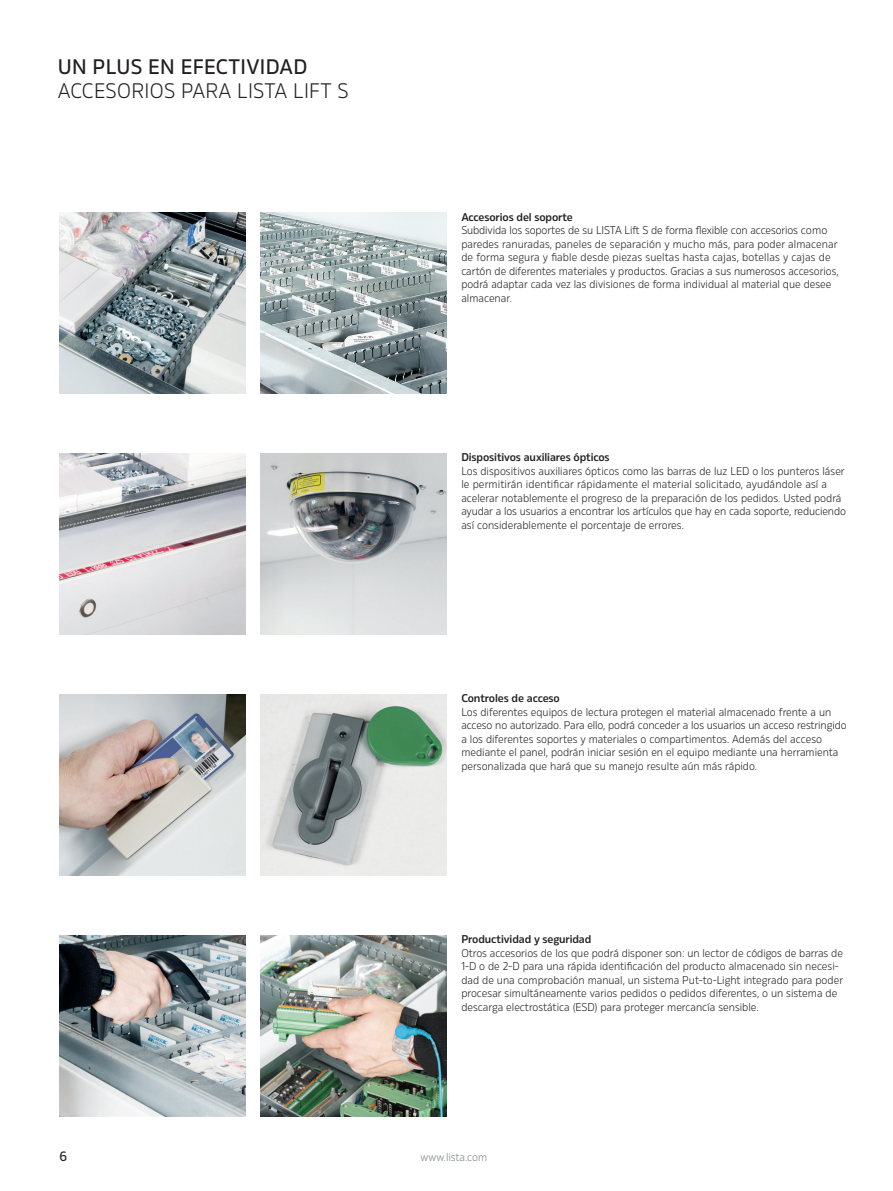
<style>
.page{position:relative;width:893px;height:1191px;background:#fff}
.page>*{position:absolute;margin:0;border:0;box-sizing:border-box;transform-origin:0 0}
.t1{font:300 21px "Rleud";letter-spacing:.015em;color:#231f20}
.t2{font:500 21px "Rleud";letter-spacing:.015em;color:#231f20}
.t3{font:500 13.5px "Rleud";color:#231f20}
.t4{font:300 11.25px/13.5px "Rleud";color:#231f20}
.t5{font:600 11.25px "Rleud";letter-spacing:-.01em;color:#231f20}
.t6{font:300 11.25px "Rleud";color:#808285}
</style>
<div class="page">
<img style="left:60px;top:453px;width:186px;height:182px">
<img style="left:260px;top:453px;width:186px;height:182px">
<img style="left:60px;top:213px;width:186px;height:181px">
<img style="left:260px;top:935px;width:186px;height:181px">
<img style="left:260px;top:213px;width:186px;height:181px">
<img style="left:260px;top:694px;width:186px;height:181px">
<img style="left:60px;top:694px;width:186px;height:181px">
<img style="left:60px;top:935px;width:186px;height:181px">
<h1 class="t2" style="left:58px;top:53px;width:251px">UN PLUS EN EFECTIVIDAD</h1>
<h1 class="t1" style="left:58px;top:77px;width:292px">ACCESORIOS PARA LISTA LIFT S</h1>
<p class="t5" style="left:461px;top:209px;width:113px">Accesorios del soporte</p>
<p class="t4" style="left:461px;top:223px;width:379px">Subdivida los soportes de su LISTA Lift S de forma flexible con accesorios como paredes ranuradas, paneles de separación y mucho más, para poder almacenar de forma segura y fiable desde piezas sueltas hasta cajas, botellas y cajas de cartón de diferentes materiales y productos. Gracias a sus numerosos accesorios, podrá adaptar cada vez las divisiones de forma individual al material que desee almacenar.</p>
<p class="t5" style="left:461px;top:450px;width:150px">Dispositivos auxiliares ópticos</p>
<p class="t4" style="left:461px;top:464px;width:386px">Los dispositivos auxiliares ópticos como las barras de luz LED o los punteros láser le permitirán identificar rápidamente el material solicitado, ayudándole así a acelerar notablemente el progreso de la preparación de los pedidos. Usted podrá ayudar a los usuarios a encontrar los artículos que hay en cada soporte, reduciendo así considerablemente el porcentaje de errores.</p>
<p class="t5" style="left:461px;top:690px;width:100px">Controles de acceso</p>
<p class="t4" style="left:461px;top:704px;width:387px">Los diferentes equipos de lectura protegen el material almacenado frente a un acceso no autorizado. Para ello, podrá conceder a los usuarios un acceso restringido a los diferentes soportes y materiales o compartimentos. Además del acceso mediante el panel, podrán iniciar sesión en el equipo mediante una herramienta personalizada que hará que su manejo resulte aún más rápido.</p>
<p class="t5" style="left:461px;top:931px;width:132px">Productividad y seguridad</p>
<p class="t4" style="left:461px;top:945px;width:383px">Otros accesorios de los que podrá disponer son: un lector de códigos de barras de 1-D o de 2-D para una rápida identificación del producto almacenado sin necesi&shy;dad de una comprobación manual, un sistema Put-to-Light integrado para poder procesar simultáneamente varios pedidos o pedidos diferentes, o un sistema de descarga electrostática (ESD) para proteger mercancía sensible.</p>
<p class="t3" style="left:60px;top:1147px;width:9px">6</p>
<p class="t6" style="left:421px;top:1150px;width:68px">www.lista.com</p>
</div>
